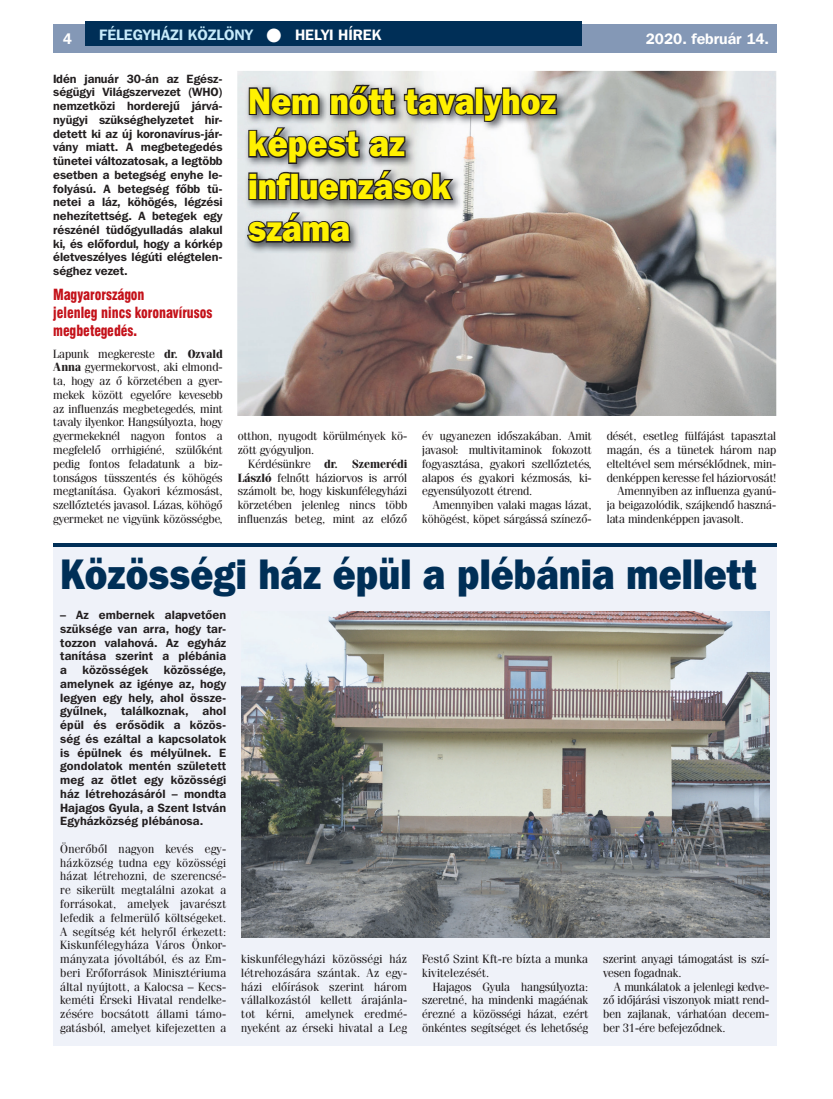
<style>
.page{position:relative;width:833px;height:1099px;background:#fff}
.page>*{position:absolute;margin:0;border:0;box-sizing:border-box;transform-origin:0 0}
.t1{font:42.5px "Franklin Gothic Hv PFL";color:#002f57;scale:.88 1}
.t2{font:36.25px/42.5px "Franklin Gothic Hv PFL";color:#fff101;scale:.9 1}
.t3{font:15px/18px "Swiss 721 Blk Cn PFL";color:#c4121a;scale:.9 1}
.t4{font:700 15px "Franklin Gothic PFL";color:#c6eafa}
.t5{font:700 15px "Franklin Gothic PFL";color:#fff}
.t6{font:11.88px/13.8px "Fenice PFL";color:#231f20;text-align:justify}
.t7{font:700 11.88px/13.8px "Franklin Gothic PFL";letter-spacing:.01em;color:#231f20;text-align:justify}
.t8{font:11.88px/13.8px "Fenice PFL";letter-spacing:.02em;color:#231f20}
.s1{color:#fff}
.s2{font-weight:700}
</style>
<div class="page">
<div style="left:53px;top:25px;width:723px;height:28px;background:#8498b6"></div>
<div style="left:85px;top:21px;width:496px;height:25px;background:#002f57"></div>
<img style="left:237px;top:71px;width:539px;height:345px">
<div style="left:53px;top:545px;width:723px;height:500px;background:#eff2f9"></div>
<img style="left:241px;top:611px;width:528px;height:326px">
<hr style="left:53px;top:543px;width:723px;height:4px;background:#002f57">
<img style="left:244px;top:81px;width:323px;height:173px">
<svg style="left:247px;top:84px;width:311px;height:118px"></svg>
<svg style="left:245px;top:211px;width:108px;height:34px;background:#79797b"></svg>
<p class="t5" style="left:63px;top:29px;width:11px">4</p>
<p class="t4" style="left:99px;top:25px;width:283px">FÉLEGYHÁZI KÖZLÖNY <span class="s1">● HELYI HÍREK</span></p>
<p class="t7" style="left:53px;top:71px;width:171px">Idén január 30-án az Egész&shy;ségügyi Világszervezet (WHO) nemzetközi horderejű járvá&shy;nyügyi szükséghelyzetet hir&shy;detett ki az új koronavírus-jár&shy;vány miatt. A megbetegedés tünetei változatosak, a legtöbb esetben a betegség enyhe le&shy;folyású. A betegség főbb tü&shy;netei a láz, köhögés, légzési nehezítettség. A betegek egy részénél tüdőgyulladás alakul ki, és előfordul, hogy a kórkép életveszélyes légúti elégtelen&shy;séghez vezet.</p>
<p class="t3" style="left:53px;top:286px;width:178px">Magyarországon<br>jelenleg nincs koronavírusos megbetegedés.</p>
<p class="t6" style="left:53px;top:346px;width:171px">Lapunk megkereste <span class="s2">dr. Ozvald Anna</span> gyermekorvost, aki elmond&shy;ta, hogy az ő körzetében a gyer&shy;mekek között egyelőre kevesebb az influenzás megbetegedés, mint tavaly ilyenkor. Hangsúlyozta, hogy gyermekeknél nagyon fontos a megfelelő orrhigiéné, szülőként pedig fontos feladatunk a biz&shy;tonságos tüsszentés és köhögés megtanítása. Gyakori kézmosást, szellőztetés javasol. Lázas, köhögő gyermeket ne vigyünk közösségbe,</p>
<p class="t5" style="left:646px;top:29px;width:125px">2020. február 14.</p>
<h2 class="t2" style="left:248px;top:79px;width:344px">Nem nőtt tavalyhoz képest az influenzások száma</h2>
<p class="t6" style="left:238px;top:429px;width:171px">otthon, nyugodt körülmények kö&shy;zött gyógyuljon.</p>
<p class="t6" style="left:238px;top:456px;width:171px;text-indent:11px">Kérdésünkre <span class="s2">dr. Szemerédi László</span> felnőtt háziorvos is arról számolt be, hogy kiskunfélegyházi körzetében jelenleg nincs több influenzás beteg, mint az előző</p>
<p class="t6" style="left:422px;top:429px;width:171px">év ugyanezen időszakában. Amit javasol: multivitaminok fokozott fogyasztása, gyakori szellőztetés, alapos és gyakori kézmosás, ki&shy;egyensúlyozott étrend.</p>
<p class="t6" style="left:422px;top:498px;width:171px;text-align:right">Amennyiben valaki magas lázat, köhögést, köpet sárgássá színező-</p>
<p class="t6" style="left:607px;top:429px;width:171px">dését, esetleg fülfájást tapasztal</p>
<p class="t6" style="left:607px;top:443px;width:171px">magán, és a tünetek három nap</p>
<p class="t6" style="left:607px;top:456px;width:171px">elteltével sem mérséklődnek, min-</p>
<p class="t6" style="left:607px;top:470px;width:171px">denképpen keresse fel háziorvosát!</p>
<p class="t6" style="left:617px;top:484px;width:160px">Amennyiben az influenza gyanú-</p>
<p class="t6" style="left:607px;top:498px;width:171px">ja beigazolódik, szájkendő haszná-</p>
<p class="t6" style="left:607px;top:511px;width:139px">lata mindenképpen javasolt.</p>
<h1 class="t1" style="left:60px;top:547px;width:793px">Közösségi ház épül a plébánia mellett</h1>
<p class="t7" style="left:60px;top:607px;width:167px">– Az embernek alapvetően szüksége van arra, hogy tar&shy;tozzon valahová. Az egyház tanítása szerint a plébánia a</p>
<p class="t7" style="left:60px;top:662px;width:167px;text-indent:104px">közössége, amelynek az igénye az, hogy legyen egy hely, ahol össze&shy;gyűlnek, találkoznak, ahol épül és erősödik a közös&shy;ség és ezáltal a kapcsolatok is épülnek és mélyülnek. E gondolatok mentén született meg az ötlet egy közösségi ház létrehozásáról – mondta Hajagos Gyula, a Szent István Egyházközség plébánosa.</p>
<p class="t6" style="left:60px;top:841px;width:167px">Önerőből nagyon kevés egy&shy;házközség tudna egy közösségi házat létrehozni, de szerencsé&shy;re sikerült megtalálni azokat a forrásokat, amelyek javarészt lefedik a felmerülő költségeket.<br>A segítség két helyről érkezett:<br>Kiskunfélegyháza Város Önkor&shy;mányzata jóvoltából, és az Em&shy;beri Erőforrások Minisztériuma által nyújtott, a Kalocsa – Kecs&shy;keméti Érseki Hivatal rendelke&shy;zésére bocsátott állami támo&shy;gatásból, amelyet kifejezetten a</p>
<p class="t7" style="left:83px;top:662px;width:67px">közösségek</p>
<p class="t6" style="left:241px;top:951px;width:167px">kiskunfélegyházi közösségi ház létrehozására szántak. Az egy&shy;házi előírások szerint három vállalkozástól kellett árajánla&shy;tot kérni, amelynek eredmé&shy;nyeként az érseki hivatal a Leg</p>
<p class="t8" style="left:422px;top:951px;width:167px">Festő Szint Kft-re bízta a munka kivitelezését.</p>
<p class="t6" style="left:603px;top:951px;width:167px">szerint anyagi támogatást is szí&shy;vesen fogadnak.</p>
<p class="t6" style="left:603px;top:979px;width:167px;text-indent:11px">A munkálatok a jelenlegi kedve&shy;ző időjárási viszonyok miatt rend&shy;ben zajlanak, várhatóan decem&shy;ber 31-ére befejeződnek.</p>
<p class="t6" style="left:422px;top:979px;width:167px;text-indent:11px">Hajagos Gyula hangsúlyozta: szeretné, ha mindenki magáénak érezné a közösségi házat, ezért önkéntes segítséget és lehetőség</p>
</div>
